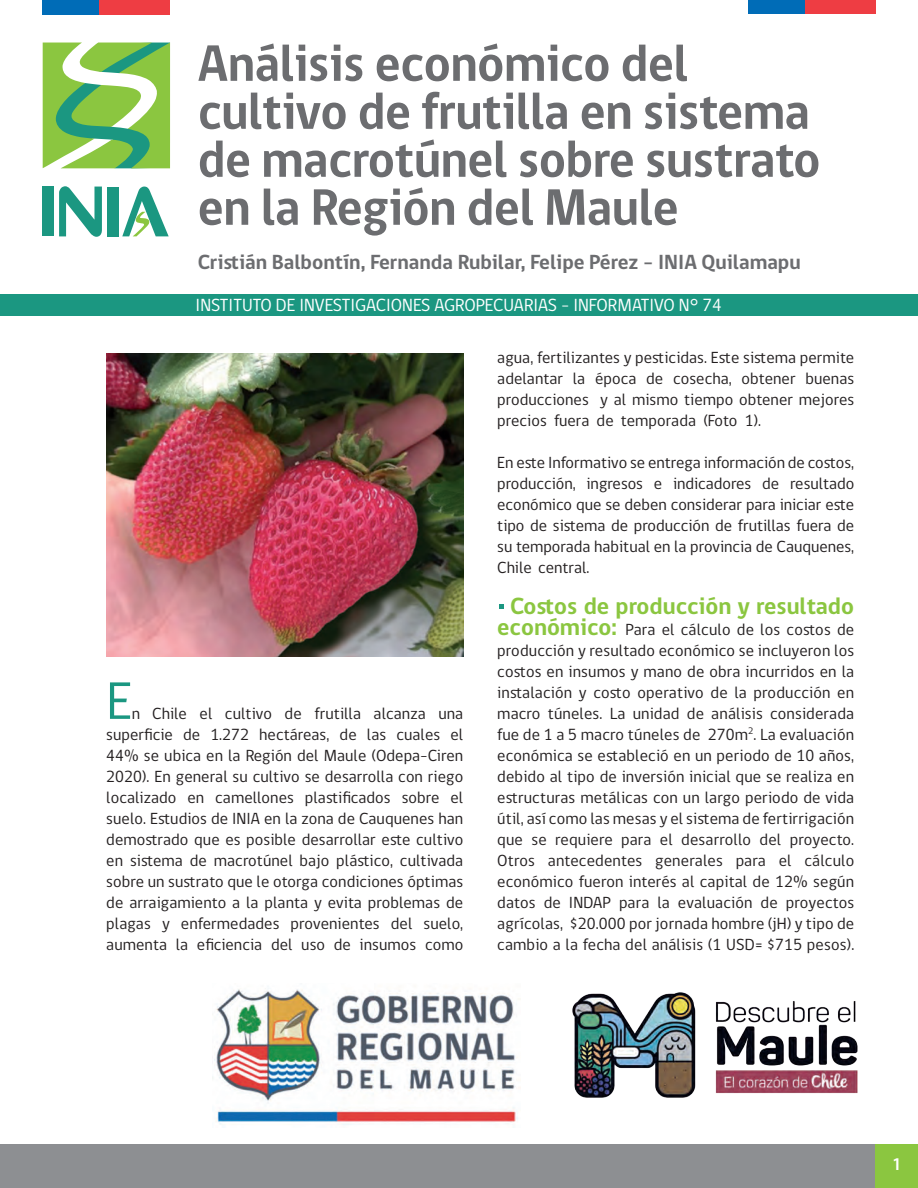
<style>
.page{position:relative;width:918px;height:1188px;background:#fff}
.page>*{position:absolute;margin:0;border:0;box-sizing:border-box;transform-origin:0 0}
.t1{font:54px "gob CL";color:#1b9781}
.t2{font:700 52.5px/48px "gob CL";letter-spacing:-.01em;color:#6c6d70;scale:.96 1}
.t3{font:700 24px "gob CL";color:#8bc640}
.t4{font:700 21px "gob CL";color:#6c6d70}
.t5{font:18px "gob CL";color:#fff}
.t6{font:600 18px "Myriad Pro";color:#fff}
.t7{font:16.5px/21px "gob CL";letter-spacing:.005em;color:#231f20;text-align:justify}
.s1{font-weight:700;font-size:24px;color:#8bc640}
</style>
<div class="page">
<div style="left:748px;top:0;width:57px;height:14px;background:#006cb7"></div>
<div style="left:805px;top:0;width:70px;height:14px;background:#ee3d43"></div>
<div style="left:0;top:294px;width:918px;height:21px;background:#1b9781"></div>
<div style="left:874px;top:1144px;width:44px;height:44px;background:#8bc640"></div>
<svg style="left:59px;top:186px;width:43px;height:51px"></svg>
<div style="left:43px;top:186px;width:11px;height:50px;background:#1b9781"></div>
<div style="left:107px;top:187px;width:12px;height:49px;background:#1b9781"></div>
<svg style="left:122px;top:187px;width:47px;height:49px"></svg>
<svg style="left:43px;top:43px;width:127px;height:125px"></svg>
<div style="left:43px;top:0;width:56px;height:14px;background:#006cb7"></div>
<div style="left:99px;top:0;width:71px;height:14px;background:#ee3d43"></div>
<div style="left:0;top:1144px;width:874px;height:44px;background:#8d8f92"></div>
<img style="left:212px;top:989px;width:309px;height:136px">
<img style="left:572px;top:992px;width:286px;height:106px">
<svg style="left:499px;top:604px;width:5px;height:5px"></svg>
<img style="left:106px;top:353px;width:358px;height:304px">
<h2 class="t2" style="left:198px;top:41px;width:650px">Análisis económico del cultivo de frutilla en sistema de macrotúnel sobre sustrato en la Región del Maule</h2>
<p class="t4" style="left:198px;top:248px;width:605px">Cristián Balbontín, Fernanda Rubilar, Felipe Pérez - INIA Quilamapu</p>
<p class="t5" style="left:196px;top:293px;width:528px">INSTITUTO DE INVESTIGACIONES AGROPECUARIAS - INFORMATIVO N° 74</p>
<h1 class="t1" style="left:106px;top:664px;width:28px">E</h1>
<p class="t7" style="left:106px;top:703px;width:359px;text-indent:25px">n Chile el cultivo de frutilla alcanza una superficie de 1.272 hectáreas, de las cuales el 44% se ubica en la Región del Maule (Odepa-Ciren 2020). En general su cultivo se desarrolla con riego localizado en camellones plastificados sobre el suelo. Estudios de INIA en la zona de Cauquenes han demostrado que es posible desarrollar este cultivo en sistema de macrotúnel bajo plástico, cultivada sobre un sustrato que le otorga condiciones óptimas de arraigamiento a la planta y evita problemas de plagas y enfermedades provenientes del suelo, aumenta la eficiencia del uso de insumos como</p>
<p class="t7" style="left:497px;top:348px;width:358px">agua, fertilizantes y pesticidas. Este sistema permite adelantar la época de cosecha, obtener buenas producciones y al mismo tiempo obtener mejores precios fuera de temporada (Foto 1).</p>
<p class="t7" style="left:497px;top:453px;width:358px">En este Informativo se entrega información de costos, producción, ingresos e indicadores de resultado económico que se deben considerar para iniciar este tipo de sistema de producción de frutillas fuera de su temporada habitual en la provincia de Cauquenes, Chile central.</p>
<h3 class="t3" style="left:510px;top:589px;width:346px">Costos de producción y resultado</h3>
<p class="t7" style="left:497px;top:619px;width:359px"><span class="s1">económico:</span> Para el cálculo de los costos de producción y resultado económico se incluyeron los costos en insumos y mano de obra incurridos en la instalación y costo operativo de la producción en macro túneles. La unidad de análisis considerada fue de 1 a 5 macro túneles de 270m<sup>2</sup>. La evaluación económica se estableció en un periodo de 10 años, debido al tipo de inversión inicial que se realiza en estructuras metálicas con un largo periodo de vida útil, así como las mesas y el sistema de fertirrigación que se requiere para el desarrollo del proyecto.<br>Otros antecedentes generales para el cálculo económico fueron interés al capital de 12% según datos de INDAP para la evaluación de proyectos agrícolas, $20.000 por jornada hombre (jH) y tipo de cambio a la fecha del análisis (1 USD= $715 pesos).</p>
<p class="t6" style="left:892px;top:1153px;width:11px">1</p>
</div>
